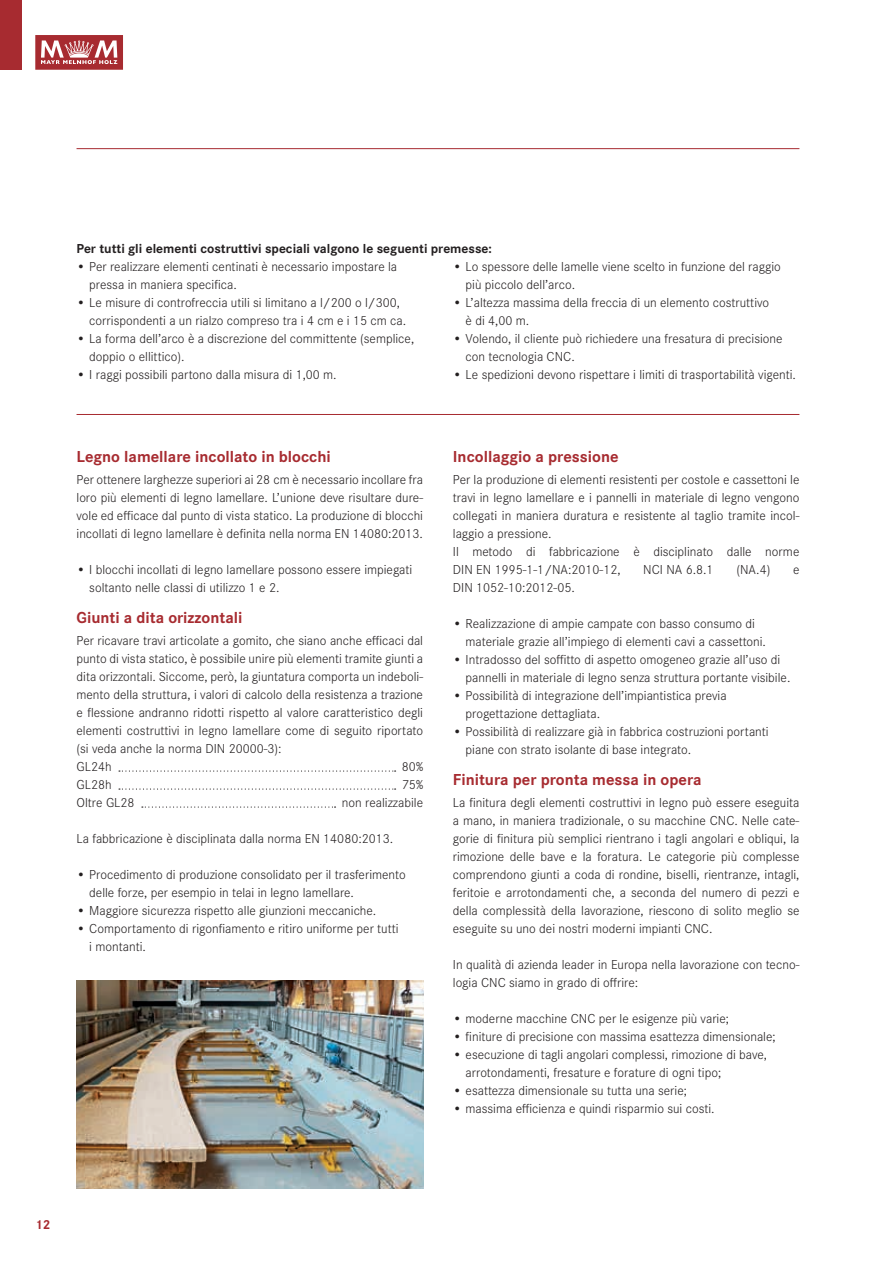
<style>
.page{position:relative;width:893px;height:1263px;background:#fff}
.page>*{position:absolute;margin:0;border:0;box-sizing:border-box;transform-origin:0 0}
.t1{font:700 16.5px "Corporate S";color:#a72b30}
.t2{font:300 13.5px/18px "Corporate S";color:#231f20}
.t3{font:700 13.5px "Corporate S";color:#231f20}
.t4{font:700 13.5px "Corporate S";color:#a72b30}
</style>
<div class="page">
<svg style="left:35px;top:35px;width:88px;height:35px;background:#bd6064"></svg>
<div style="left:0;top:0;width:21px;height:69px;background:#a72b30"></div>
<hr style="left:77px;top:148px;width:722px;height:1px;background:#a72b30">
<hr style="left:77px;top:414px;width:722px;height:1px;background:#a72b30">
<svg style="left:119px;top:770px;width:277px;height:2px"></svg>
<svg style="left:119px;top:788px;width:277px;height:2px"></svg>
<svg style="left:142px;top:806px;width:194px;height:2px"></svg>
<img style="left:77px;top:981px;width:346px;height:207px">
<p class="t3" style="left:77px;top:239px;width:417px">Per tutti gli elementi costruttivi speciali valgono le seguenti premesse:</p>
<p class="t2" style="left:89px;top:257px;width:309px;text-indent:-13px">• Per realizzare elementi centinati è necessario impostare la pressa in maniera specifica.</p>
<p class="t2" style="left:89px;top:293px;width:318px;text-indent:-13px">• Le misure di controfreccia utili si limitano a l/200 o l/300, corrispondenti a un rialzo compreso tra i 4 cm e i 15 cm ca.</p>
<p class="t2" style="left:89px;top:329px;width:326px;text-indent:-13px">• La forma dell’arco è a discrezione del committente (semplice, doppio o ellittico).</p>
<p class="t2" style="left:77px;top:365px;width:262px">• I raggi possibili partono dalla misura di 1,00 m.</p>
<p class="t2" style="left:466px;top:257px;width:317px;text-indent:-13px">• Lo spessore delle lamelle viene scelto in funzione del raggio più piccolo dell’arco.</p>
<p class="t2" style="left:466px;top:293px;width:305px;text-indent:-13px">• L’altezza massima della freccia di un elemento costruttivo è di 4,00 m.</p>
<p class="t2" style="left:466px;top:329px;width:318px;text-indent:-13px">• Volendo, il cliente può richiedere una fresatura di precisione con tecnologia CNC.</p>
<p class="t2" style="left:453px;top:365px;width:345px">• Le spedizioni devono rispettare i limiti di trasportabilità vigenti.</p>
<p class="t1" style="left:77px;top:445px;width:256px">Legno lamellare incollato in blocchi</p>
<p class="t2" style="left:77px;top:470px;width:348px;text-align:justify">Per ottenere larghezze superiori ai 28 cm è necessario incollare fra loro più elementi di legno lamellare. L’unione deve risultare dure&shy;vole ed efficace dal punto di vista statico. La produzione di blocchi incollati di legno lamellare è definita nella norma EN 14080:2013.</p>
<p class="t2" style="left:89px;top:560px;width:325px;text-indent:-13px">• I blocchi incollati di legno lamellare possono essere impiegati soltanto nelle classi di utilizzo 1 e 2.</p>
<p class="t1" style="left:77px;top:606px;width:167px">Giunti a dita orizzontali</p>
<p class="t2" style="left:77px;top:631px;width:348px">Per ricavare travi articolate a gomito, che siano anche efficaci dal punto di vista statico, è possibile unire più elementi tramite giunti a dita orizzontali. Siccome, però, la giuntatura comporta un indeboli&shy;mento della struttura, i valori di calcolo della resistenza a trazione e flessione andranno ridotti rispetto al valore caratteristico degli elementi costruttivi in legno lamellare come di seguito riportato (si veda anche la norma DIN 20000‑3):<br>GL24h</p>
<p class="t2" style="left:402px;top:757px;width:23px">80%</p>
<p class="t2" style="left:77px;top:775px;width:37px">GL28h</p>
<p class="t2" style="left:402px;top:775px;width:23px">75%</p>
<p class="t2" style="left:77px;top:793px;width:60px">Oltre GL28</p>
<p class="t2" style="left:342px;top:793px;width:83px">non realizzabile</p>
<p class="t2" style="left:77px;top:829px;width:318px">La fabbricazione è disciplinata dalla norma EN 14080:2013.</p>
<p class="t2" style="left:89px;top:865px;width:318px;text-indent:-13px">• Procedimento di produzione consolidato per il trasferimento delle forze, per esempio in telai in legno lamellare.</p>
<p class="t2" style="left:77px;top:901px;width:301px">• Maggiore sicurezza rispetto alle giunzioni meccaniche.</p>
<p class="t2" style="left:89px;top:919px;width:311px;text-indent:-13px">• Comportamento di rigonfiamento e ritiro uniforme per tutti i montanti.</p>
<p class="t1" style="left:453px;top:445px;width:167px">Incollaggio a pressione</p>
<p class="t2" style="left:453px;top:470px;width:348px">Per la produzione di elementi resistenti per costole e cassettoni le travi in legno lamellare e i pannelli in materiale di legno vengono collegati in maniera duratura e resistente al taglio tramite incol&shy;laggio a pressione.<br>Il metodo di fabbricazione è disciplinato dalle norme DIN EN 1995‑1‑1/NA:2010-12,</p>
<p class="t2" style="left:643px;top:560px;width:72px">NCI NA 6.8.1</p>
<p class="t2" style="left:736px;top:560px;width:36px">(NA.4)</p>
<p class="t2" style="left:793px;top:560px;width:8px">e</p>
<p class="t2" style="left:453px;top:578px;width:124px">DIN 1052‑10:2012-05.</p>
<p class="t2" style="left:466px;top:614px;width:302px;text-indent:-13px">• Realizzazione di ampie campate con basso consumo di materiale grazie all’impiego di elementi cavi a cassettoni.</p>
<p class="t2" style="left:466px;top:650px;width:326px;text-indent:-13px">• Intradosso del soffitto di aspetto omogeneo grazie all’uso di pannelli in materiale di legno senza struttura portante visibile.</p>
<p class="t2" style="left:466px;top:686px;width:263px;text-indent:-13px">• Possibilità di integrazione dell’impiantistica previa progettazione dettagliata.</p>
<p class="t2" style="left:466px;top:722px;width:305px;text-indent:-13px">• Possibilità di realizzare già in fabbrica costruzioni portanti piane con strato isolante di base integrato.</p>
<p class="t1" style="left:453px;top:768px;width:250px">Finitura per pronta messa in opera</p>
<p class="t2" style="left:453px;top:793px;width:348px;text-align:justify">La finitura degli elementi costruttivi in legno può essere eseguita a mano, in maniera tradizionale, o su macchine CNC. Nelle cate&shy;gorie di finitura più semplici rientrano i tagli angolari e obliqui, la rimozione delle bave e la foratura. Le categorie più complesse comprendono giunti a coda di rondine, biselli, rientranze, intagli, feritoie e arrotondamenti che, a seconda del numero di pezzi e della complessità della lavorazione, riescono di solito meglio se eseguite su uno dei nostri moderni impianti CNC.</p>
<p class="t2" style="left:453px;top:955px;width:348px">In qualità di azienda leader in Europa nella lavorazione con tecno&shy;logia CNC siamo in grado di offrire:</p>
<p class="t2" style="left:453px;top:1009px;width:278px">• moderne macchine CNC per le esigenze più varie;</p>
<p class="t2" style="left:453px;top:1027px;width:324px">• finiture di precisione con massima esattezza dimensionale;</p>
<p class="t2" style="left:466px;top:1045px;width:303px;text-indent:-13px">• esecuzione di tagli angolari complessi, rimozione di bave, arrotondamenti, fresature e forature di ogni tipo;</p>
<p class="t2" style="left:453px;top:1081px;width:236px">• esattezza dimensionale su tutta una serie;</p>
<p class="t2" style="left:453px;top:1099px;width:263px">• massima efficienza e quindi risparmio sui costi.</p>
<p class="t4" style="left:35px;top:1215px;width:17px">12</p>
</div>
